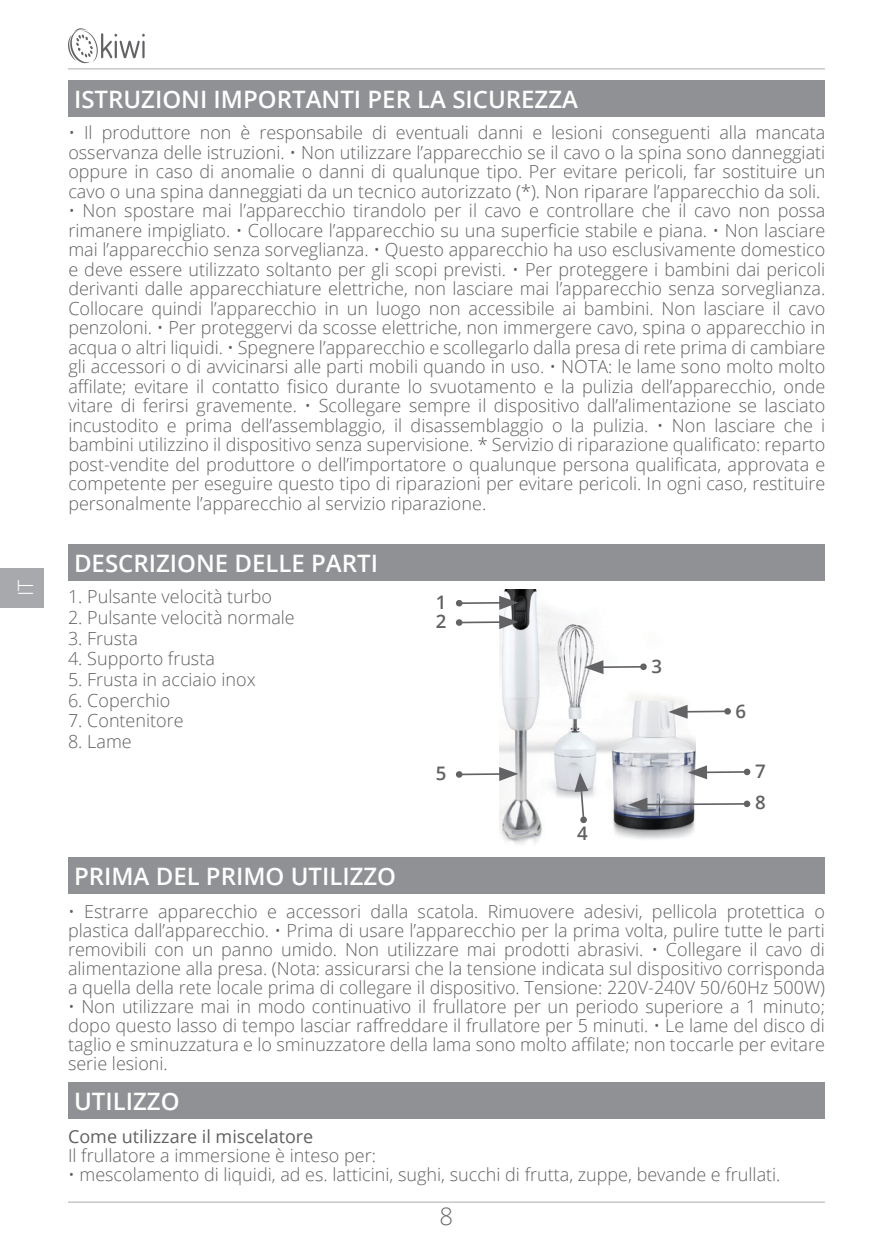
<style>
.page{position:relative;width:893px;height:1259px;background:#fff}
.page>*{position:absolute;margin:0;border:0;box-sizing:border-box;transform-origin:0 0}
.t1{font:600 24px "Open Sans";color:#fff}
.t2{font:300 24px "Open Sans";color:#6c6d70}
.t3{font:300 21px "Open Sans";color:#fff}
.t4{font:600 18.6px/30.3px "Open Sans";color:#616164}
.t5{font:300 18px/19.5px "Open Sans";color:#616164;text-align:justify}
.t6{font:18px "Open Sans";color:#616164}
</style>
<div class="page">
<hr style="left:68px;top:1201px;width:757px;height:2px;background:#c7c8ca">
<hr style="left:68px;top:68px;width:757px;height:2px;background:#c7c8ca">
<div style="left:0;top:568px;width:44px;height:39px;background:#a8a9ad"></div>
<svg style="left:68px;top:28px;width:77px;height:35px"></svg>
<div style="left:68px;top:80px;width:757px;height:37px;background:#8f9194"></div>
<div style="left:68px;top:544px;width:757px;height:37px;background:#8f9194"></div>
<div style="left:68px;top:857px;width:757px;height:37px;background:#8f9194"></div>
<div style="left:68px;top:1082px;width:757px;height:37px;background:#8f9194"></div>
<img style="left:499px;top:589px;width:196px;height:255px">
<hr style="left:459px;top:621px;width:45px;height:2px;background:#636366">
<div style="left:455px;top:619px;width:8px;height:7px;background:#636366;border-radius:2px"></div>
<hr style="left:459px;top:773px;width:45px;height:2px;background:#636366">
<svg style="left:455px;top:770px;width:8px;height:8px"></svg>
<svg style="left:499px;top:767px;width:19px;height:14px"></svg>
<hr style="left:599px;top:666px;width:44px;height:2px;background:#636366">
<div style="left:640px;top:663px;width:7px;height:7px;background:#636366;border-radius:2px"></div>
<svg style="left:584px;top:660px;width:19px;height:14px"></svg>
<hr style="left:683px;top:710px;width:45px;height:2px;background:#636366">
<svg style="left:724px;top:707px;width:7px;height:8px"></svg>
<svg style="left:668px;top:705px;width:20px;height:13px"></svg>
<hr style="left:702px;top:771px;width:45px;height:2px;background:#636366">
<svg style="left:743px;top:768px;width:8px;height:7px"></svg>
<svg style="left:688px;top:765px;width:19px;height:14px"></svg>
<hr style="left:643px;top:803px;width:104px;height:2px;background:#636366">
<div style="left:743px;top:800px;width:8px;height:7px;background:#636366;border-radius:2px"></div>
<svg style="left:628px;top:797px;width:19px;height:14px"></svg>
<div style="left:580px;top:816px;width:7px;height:7px;background:#636366;border-radius:2px"></div>
<svg style="left:574px;top:772px;width:14px;height:49px"></svg>
<hr style="left:459px;top:602px;width:45px;height:2px;background:#636366">
<svg style="left:455px;top:599px;width:8px;height:8px"></svg>
<svg style="left:499px;top:596px;width:19px;height:33px"></svg>
<p class="t3" style="left:11px;top:596px;width:18px;rotate:-90deg">IT</p>
<h1 class="t1" style="left:74px;top:83px;width:506px">ISTRUZIONI IMPORTANTI PER LA SICUREZZA</h1>
<p class="t5" style="left:68px;top:123px;width:758px">• Il produttore non è responsabile di eventuali danni e lesioni conseguenti alla mancata osservanza delle istruzioni. • Non utilizzare l’apparecchio se il cavo o la spina sono danneggiati oppure in caso di anomalie o danni di qualunque tipo. Per evitare pericoli, far sostituire un cavo o una spina danneggiati da un tecnico autorizzato (*). Non riparare l’apparecchio da soli.</p>
<p class="t5" style="left:68px;top:201px;width:758px">• Non spostare mai l’apparecchio tirandolo per il cavo e controllare che il cavo non possa rimanere impigliato. • Collocare l’apparecchio su una superficie stabile e piana. • Non lasciare mai l’apparecchio senza sorveglianza. • Questo apparecchio ha uso esclusivamente domestico e deve essere utilizzato soltanto per gli scopi previsti. • Per proteggere i bambini dai pericoli derivanti dalle apparecchiature elettriche, non lasciare mai l’apparecchio senza sorveglianza.<br>Collocare quindi l’apparecchio in un luogo non accessibile ai bambini. Non lasciare il cavo penzoloni. • Per proteggervi da scosse elettriche, non immergere cavo, spina o apparecchio in acqua o altri liquidi. • Spegnere l’apparecchio e scollegarlo dalla presa di rete prima di cambiare gli accessori o di avvicinarsi alle parti mobili quando in uso. • NOTA: le lame sono molto molto affilate; evitare il contatto fisico durante lo svuotamento e la pulizia dell’apparecchio, onde vitare di ferirsi gravemente. • Scollegare sempre il dispositivo dall’alimentazione se lasciato incustodito e prima dell’assemblaggio, il disassemblaggio o la pulizia. • Non lasciare che i bambini utilizzino il dispositivo senza supervisione. * Servizio di riparazione qualificato: reparto post-vendite del produttore o dell’importatore o qualunque persona qualificata, approvata e competente per eseguire questo tipo di riparazioni per evitare pericoli. In ogni caso, restituire personalmente l’apparecchio al servizio riparazione.</p>
<h1 class="t1" style="left:74px;top:546px;width:306px">DESCRIZIONE DELLE PARTI</h1>
<p class="t5" style="left:68px;top:586px;width:206px">1. Pulsante velocità turbo</p>
<p class="t5" style="left:68px;top:607px;width:228px">2. Pulsante velocità normale</p>
<p class="t5" style="left:68px;top:628px;width:71px">3. Frusta</p>
<p class="t5" style="left:68px;top:648px;width:148px">4. Supporto frusta</p>
<p class="t5" style="left:68px;top:669px;width:189px">5. Frusta in acciaio inox</p>
<p class="t5" style="left:68px;top:690px;width:104px">6. Coperchio</p>
<p class="t5" style="left:68px;top:710px;width:117px">7. Contenitore</p>
<p class="t5" style="left:68px;top:731px;width:65px">8. Lame</p>
<h1 class="t1" style="left:74px;top:859px;width:324px">PRIMA DEL PRIMO UTILIZZO</h1>
<p class="t4" style="left:436px;top:586px;width:12px">1</p>
<p class="t4" style="left:436px;top:606px;width:12px">2</p>
<p class="t4" style="left:436px;top:758px;width:12px">5</p>
<p class="t4" style="left:577px;top:818px;width:12px">4</p>
<p class="t4" style="left:651px;top:651px;width:12px">3</p>
<p class="t4" style="left:735px;top:695px;width:12px">6</p>
<p class="t4" style="left:755px;top:756px;width:12px">7<br>8</p>
<p class="t5" style="left:68px;top:902px;width:758px">• Estrarre apparecchio e accessori dalla scatola. Rimuovere adesivi, pellicola protettica o plastica dall’apparecchio. • Prima di usare l’apparecchio per la prima volta, pulire tutte le parti removibili con un panno umido. Non utilizzare mai prodotti abrasivi. • Collegare il cavo di alimentazione alla presa. (Nota: assicurarsi che la tensione indicata sul dispositivo corrisponda a quella della rete locale prima di collegare il dispositivo. Tensione: 220V-240V 50/60Hz 500W)</p>
<p class="t5" style="left:68px;top:996px;width:758px">• Non utilizzare mai in modo continuativo il frullatore per un periodo superiore a 1 minuto; dopo questo lasso di tempo lasciar raffreddare il frullatore per 5 minuti. • Le lame del disco di taglio e sminuzzatura e lo sminuzzatore della lama sono molto affilate; non toccarle per evitare serie lesioni.</p>
<h1 class="t1" style="left:74px;top:1084px;width:107px">UTILIZZO</h1>
<p class="t6" style="left:68px;top:1124px;width:247px">Come utilizzare il miscelatore</p>
<p class="t5" style="left:68px;top:1145px;width:309px">Il frullatore a immersione è inteso per:</p>
<p class="t5" style="left:68px;top:1164px;width:714px">• mescolamento di liquidi, ad es. latticini, sughi, succhi di frutta, zuppe, bevande e frullati.</p>
<h1 class="t2" style="left:440px;top:1200px;width:15px">8</h1>
</div>
